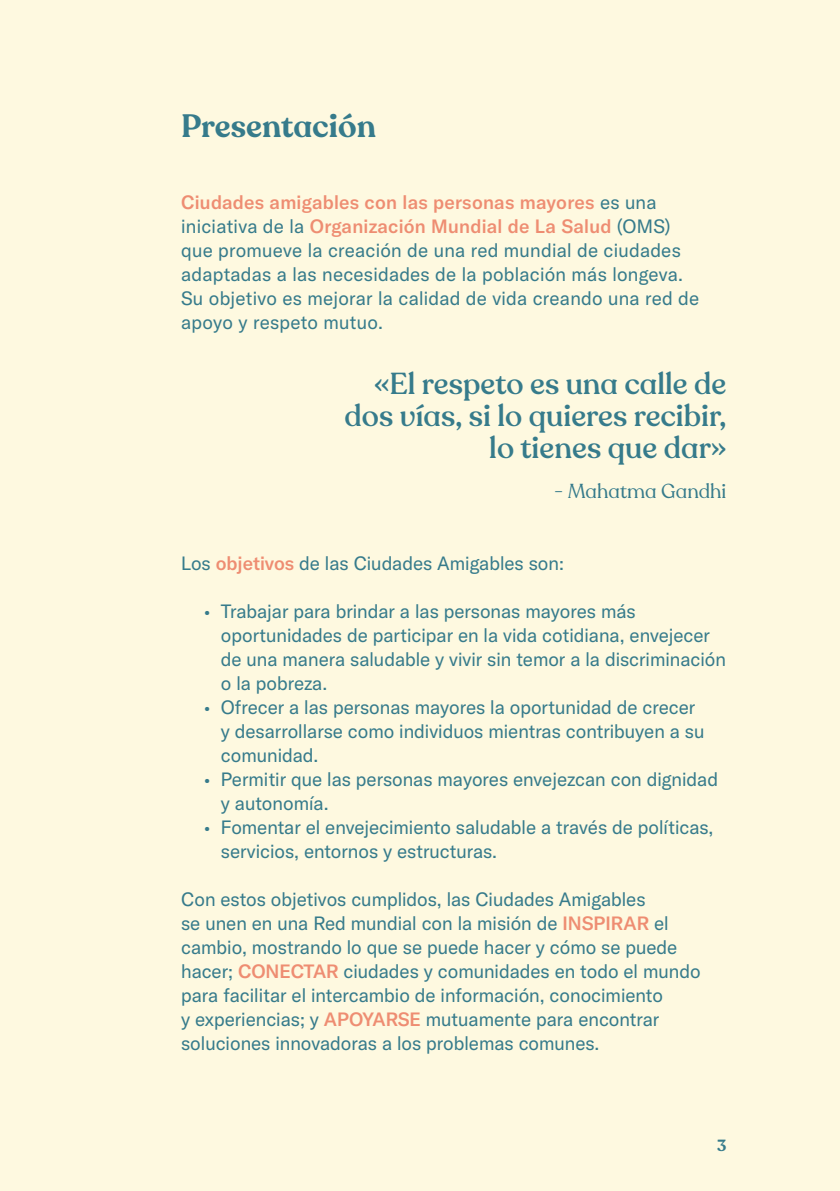
<style>
.page{position:relative;width:840px;height:1191px;background:#fff}
.page>*{position:absolute;margin:0;border:0;box-sizing:border-box;transform-origin:0 0}
.t1{font:600 32px "Recoleta Alt";color:#367b8b}
.t2{font:500 30px/32px "Recoleta Alt";color:#367b8b;text-align:right}
.t3{font:20px "Recoleta Alt";color:#367b8b}
.t4{font:19px/24px "GT America LCG";color:#367b8b}
.t5{font:600 16px "Recoleta Alt";color:#367b8b}
.s1{font-weight:500;color:#ee8d72}
</style>
<div class="page">
<div style="left:0;top:0;width:839px;height:1191px;background:#fef9e0"></div>
<h1 class="t1" style="left:181px;top:107px;width:196px">Presentación</h1>
<p class="t4" style="left:181px;top:189px;width:519px"><span class="s1">Ciudades amigables con las personas mayores</span> es una iniciativa de la <span class="s1">Organización Mundial de La Salud</span> (OMS) que promueve la creación de una red mundial de ciudades adaptadas a las necesidades de la población más longeva.<br>Su objetivo es mejorar la calidad de vida creando una red de apoyo y respeto mutuo.</p>
<h2 class="t2" style="left:344px;top:369px;width:383px">«El respeto es una calle de dos vías, si lo quieres recibir, lo tienes que dar»</h2>
<p class="t3" style="left:553px;top:478px;width:174px">- Mahatma Gandhi</p>
<p class="t4" style="left:181px;top:549px;width:384px">Los <span class="s1">objetivos</span> de las Ciudades Amigables son:</p>
<p class="t4" style="left:221px;top:597px;width:506px;text-indent:-17px">• Trabajar para brindar a las personas mayores más oportunidades de participar en la vida cotidiana, envejecer de una manera saludable y vivir sin temor a la discriminación o la pobreza.</p>
<p class="t4" style="left:221px;top:693px;width:485px;text-indent:-17px">• Ofrecer a las personas mayores la oportunidad de crecer y desarrollarse como individuos mientras contribuyen a su comunidad.</p>
<p class="t4" style="left:221px;top:765px;width:498px;text-indent:-17px">• Permitir que las personas mayores envejezcan con dignidad y autonomía.</p>
<p class="t4" style="left:221px;top:813px;width:493px;text-indent:-17px">• Fomentar el envejecimiento saludable a través de políticas, servicios, entornos y estructuras.</p>
<p class="t4" style="left:181px;top:885px;width:520px">Con estos objetivos cumplidos, las Ciudades Amigables<br>se unen en una Red mundial con la misión de <span class="s1">INSPIRAR</span> el cambio, mostrando lo que se puede hacer y cómo se puede hacer; <span class="s1">CONECTAR</span> ciudades y comunidades en todo el mundo para facilitar el intercambio de información, conocimiento<br>y experiencias; y <span class="s1">APOYARSE</span> mutuamente para encontrar soluciones innovadoras a los problemas comunes.</p>
<p class="t5" style="left:716px;top:1135px;width:11px">3</p>
</div>
